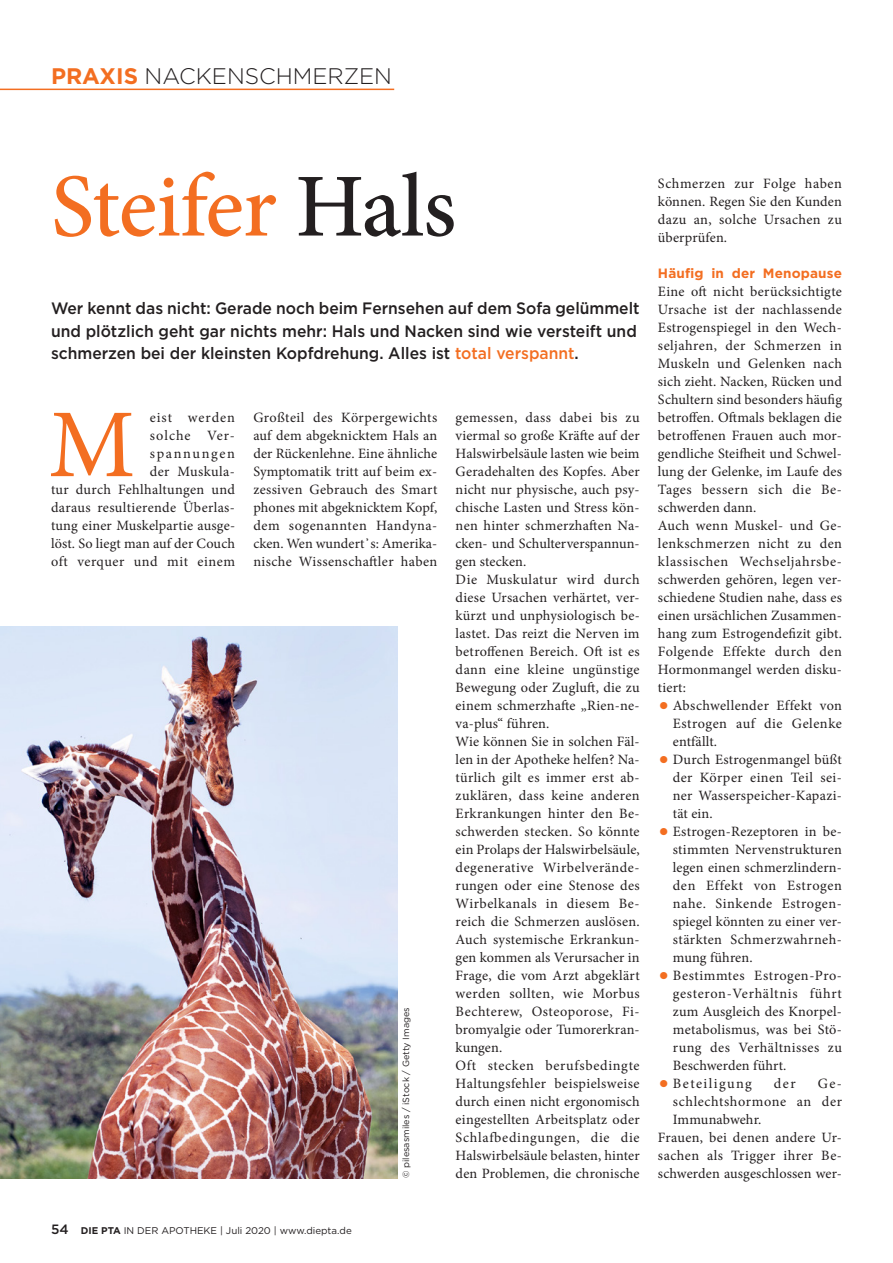
<style>
.page{position:relative;width:893px;height:1263px;background:#fff}
.page>*{position:absolute;margin:0;border:0;box-sizing:border-box;transform-origin:0 0}
.t1{font:97.35px "Minion Pro";color:#f36e21}
.t2{font:500 90px "Minion Pro";letter-spacing:-.015em;color:#f36e21}
.t3{font:300 22.5px "Gotham";color:#231f20}
.t4{font:500 16.5px/22.5px "Gotham";color:#231f20;scale:.95 1}
.t5{font:14.25px/18px "Minion Pro";letter-spacing:.02em;color:#231f20;text-align:justify}
.t6{font:14.25px "Minion Pro";letter-spacing:.04em;color:#231f20}
.t7{font:14.25px "Minion Pro";letter-spacing:.1em;color:#231f20}
.t8{font:700 13.5px "Gotham";letter-spacing:.01em;color:#f36e21}
.t9{font:500 13.5px "Gotham";color:#231f20}
.t10{font:9.75px "Gotham";color:#231f20}
.t11{font:9px "Gotham";color:#231f20}
.s1{font-weight:700;color:#f36e21}
.s2{color:#231f20}
.s3{color:#f36e21}
.s4{font-weight:500}
.s5{font-weight:700}
.s6{font-family:"Gotham";font-weight:700;font-size:24px;color:#f36e21}
</style>
<div class="page">
<hr style="left:0;top:89px;width:394px;height:1px;background:#f36e21">
<img style="left:0;top:626px;width:398px;height:552px">
<h3 class="t3" style="left:51px;top:62px;width:343px"><span class="s1">PRAXIS</span> NACKENSCHMERZEN</h3>
<h2 class="t2" style="left:51px;top:146px;width:407px">Steifer <span class="s2">Hals</span></h2>
<p class="t4" style="left:51px;top:297px;width:621px">Wer kennt das nicht: Gerade noch beim Fernsehen auf dem Sofa gelümmelt und plötzlich geht gar nichts mehr: Hals und Nacken sind wie versteift und schmerzen bei der kleinsten Kopfdrehung. Alles ist <span class="s3">total verspannt</span>.</p>
<p class="t5" style="left:51px;top:409px;width:186px;text-align:right">eist werden<br>solche Ver-<br>spannungen<br>der Muskula-<br>tur durch Fehlhaltungen und daraus resultierende Überlas&shy;tung einer Muskelpartie ausge&shy;löst. So liegt man auf der Couch oft verquer und mit einem</p>
<p class="t5" style="left:253px;top:409px;width:186px">Großteil des Körpergewichts auf dem abgeknicktem Hals an der Rückenlehne. Eine ähnliche Symptomatik tritt auf beim ex&shy;zessiven Gebrauch des Smart phones mit abgeknicktem Kopf, dem sogenannten Handyna&shy;cken. Wen wundert<span class="s4">᾽</span>s: Amerika&shy;nische Wissenschaftler haben</p>
<p class="t5" style="left:456px;top:409px;width:186px;text-align:left">gemessen, dass dabei bis zu viermal so große Kräfte auf der<br>Halswirbelsäule lasten wie beim<br>Geradehalten des Kopfes. Aber nicht nur physische, auch psy&shy;chische Lasten und Stress kön&shy;nen hinter schmerzhaften Na&shy;cken- und Schulterverspannun&shy;gen stecken.<br>Die Muskulatur wird durch diese Ursachen verhärtet, ver&shy;kürzt und unphysiologisch be&shy;lastet. Das reizt die Nerven im betroffenen Bereich. Oft ist es dann eine kleine ungünstige<br>Bewegung oder Zugluft, die zu einem schmerzhafte „Rien-ne&shy;va-plus“ führen.<br>Wie können Sie in solchen Fäl&shy;len in der Apotheke helfen? Na&shy;türlich gilt es immer erst ab&shy;zuklären, dass keine anderen<br>Erkrankungen hinter den Be&shy;schwerden stecken. So könnte ein Prolaps der Halswirbelsäule, degenerative Wirbelverände&shy;rungen oder eine Stenose des<br>Wirbelkanals in diesem Be&shy;reich die Schmerzen auslösen.<br>Auch systemische Erkrankun&shy;gen kommen als Verursacher in<br>Frage, die vom Arzt abgeklärt werden sollten, wie Morbus<br>Bechterew, Osteoporose, Fi&shy;bromyalgie oder Tumorerkran&shy;kungen.<br>Oft stecken berufsbedingte<br>Haltungsfehler beispielsweise durch einen nicht ergonomisch eingestellten Arbeitsplatz oder<br>Schlafbedingungen, die die<br>Halswirbelsäule belasten, hinter den Problemen, die chronische</p>
<h1 class="t1" style="left:48px;top:380px;width:88px">M</h1>
<p class="t11" style="left:400px;top:1178px;width:172px;rotate:-90deg">© pilesasmiles / iStock / Getty Images</p>
<p class="t9" style="left:51px;top:1220px;width:19px">54</p>
<p class="t10" style="left:81px;top:1224px;width:272px"><span class="s5">DIE PTA</span> IN DER APOTHEKE | Juli 2020 | www.diepta.de</p>
<p class="t5" style="left:658px;top:174px;width:185px">Schmerzen zur Folge haben können. Regen Sie den Kunden dazu an, solche Ursachen zu überprüfen.</p>
<p class="t8" style="left:658px;top:264px;width:186px">Häufig in der Menopause</p>
<p class="t5" style="left:658px;top:283px;width:186px;text-align:left">Eine oft nicht berücksichtigte<br>Ursache ist der nachlassende<br>Estrogenspiegel in den Wech&shy;seljahren, der Schmerzen in<br>Muskeln und Gelenken nach sich zieht. Nacken, Rücken und<br>Schultern sind besonders häufig betroffen. Oftmals beklagen die betroffenen Frauen auch mor&shy;gendliche Steifheit und Schwel&shy;lung der Gelenke, im Laufe des<br>Tages bessern sich die Be&shy;schwerden dann.<br>Auch wenn Muskel- und Ge&shy;lenkschmerzen nicht zu den klassischen Wechseljahrsbe&shy;schwerden gehören, legen ver&shy;schiedene Studien nahe, dass es einen ursächlichen Zusammen&shy;hang zum Estrogendefizit gibt.<br>Folgende Effekte durch den<br>Hormonmangel werden disku&shy;tiert:</p>
<p class="t5" style="left:673px;top:697px;width:171px;text-indent:-15px"><span class="s6">•</span> Abschwellender Effekt von Estrogen auf die Gelenke entfällt.</p>
<p class="t5" style="left:673px;top:751px;width:171px;text-indent:-15px"><span class="s6">•</span> Durch Estrogenmangel büßt der Körper einen Teil sei&shy;ner Wasserspeicher-Kapazi&shy;tät ein.</p>
<p class="t5" style="left:673px;top:823px;width:171px;text-indent:-15px"><span class="s6">•</span> Estrogen-Rezeptoren in be&shy;stimmten Nervenstrukturen legen einen schmerzlindern&shy;den Effekt von Estrogen nahe. Sinkende Estrogen&shy;spiegel könnten zu einer ver&shy;stärkten Schmerzwahrneh&shy;mung führen.</p>
<p class="t5" style="left:673px;top:967px;width:171px;text-indent:-15px"><span class="s6">•</span> Bestimmtes Estrogen-Pro&shy;gesteron-Verhältnis führt zum Ausgleich des Knorpel&shy;metabolismus, was bei Stö&shy;rung des Verhältnisses zu Beschwerden führt.</p>
<p class="t7" style="left:658px;top:1074px;width:95px"><span class="s6">•</span>Beteiligung</p>
<p class="t5" style="left:774px;top:1075px;width:23px">der</p>
<p class="t5" style="left:818px;top:1075px;width:26px">Ge-</p>
<p class="t6" style="left:673px;top:1092px;width:171px">schlechtshormone an der</p>
<p class="t5" style="left:673px;top:1111px;width:90px">Immunabwehr.</p>
<p class="t5" style="left:658px;top:1129px;width:184px">Frauen, bei denen andere Ur-</p>
<p class="t5" style="left:658px;top:1147px;width:186px">sachen als Trigger ihrer Be-</p>
<p class="t5" style="left:658px;top:1165px;width:186px">schwerden ausgeschlossen wer-</p>
</div>
